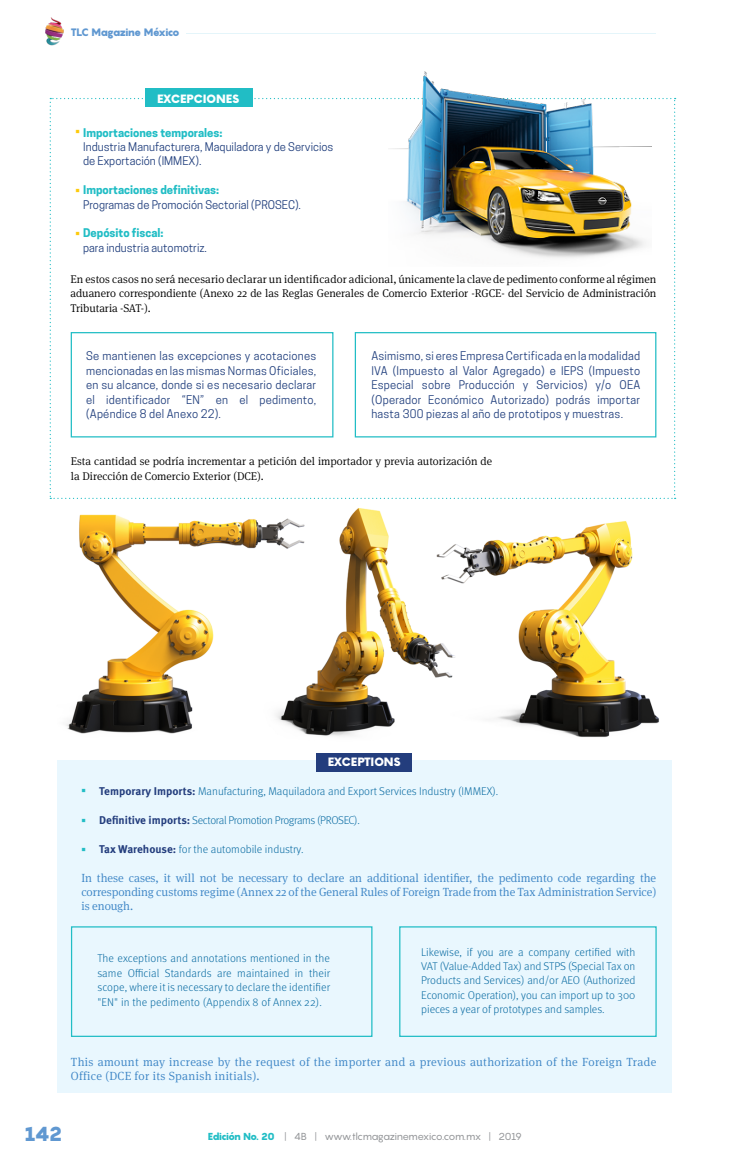
<style>
.page{position:relative;width:745px;height:1170px;background:#fff}
.page>*{position:absolute;margin:0;border:0;box-sizing:border-box;transform-origin:0 0}
.t1{font:900 20px "Pangram";color:#6098d1}
.t2{font:300 11.88px/14.4px "Meta Serif Pro";letter-spacing:.025em;color:#3b84c5;text-align:justify}
.t3{font:11.25px/14.4px "Cooper Hewitt";color:#213f7d;text-align:justify}
.t4{font:300 11.25px/14.4px "Meta Pro";color:#096ba2;text-align:justify}
.t5{font:300 11.25px/14.4px "Meta Serif Pro";color:#000;text-align:justify}
.t6{font:700 11.25px "Cooper Hewitt";color:#21bdc5}
.t7{font:300 11.25px "Meta Pro";letter-spacing:-.03em;color:#096ba2}
.t8{font:900 11.25px "Now";color:#fff}
.t9{font:900 10.62px "Pangram";letter-spacing:-.09em;color:#6098d1}
.t10{font:10px "Pangram";letter-spacing:-.06em;color:#939598}
.t11{font:700 10px "Cooper Hewitt";color:#21bdc5}
.t12{font:700 10px "Cooper Hewitt";color:#fdca0b}
.s1{font-weight:700;color:#233d7d}
.s2{font-weight:900;color:#21bdc5}
</style>
<div class="page">
<hr style="left:186px;top:33px;width:470px;height:1px;background:#e4f5fa">
<svg style="left:50px;top:98px;width:625px;height:401px"></svg>
<div style="left:146px;top:89px;width:107px;height:18px;background:#21bdc5"></div>
<div style="left:57px;top:760px;width:613px;height:333px;background:#e9f7fe"></div>
<img style="left:388px;top:71px;width:263px;height:195px">
<div style="left:71px;top:332px;width:262px;height:105px;border:1px solid #21bdc5"></div>
<div style="left:354px;top:332px;width:302px;height:105px;border:1px solid #21bdc5"></div>
<div style="left:71px;top:926px;width:301px;height:110px;border:1px solid #21bdc5"></div>
<div style="left:399px;top:926px;width:257px;height:110px;border:1px solid #21bdc5"></div>
<div style="left:316px;top:753px;width:95px;height:18px;background:#233d7d"></div>
<img style="left:66px;top:508px;width:593px;height:229px">
<img style="left:45px;top:17px;width:19px;height:29px">
<p class="t9" style="left:70px;top:25px;width:111px">TLC Magazine México</p>
<p class="t8" style="left:157px;top:90px;width:84px">EXCEPCIONES</p>
<p class="t6" style="left:83px;top:126px;width:141px">Importaciones temporales:</p>
<p class="t3" style="left:83px;top:140px;width:252px">Industria Manufacturera, Maquiladora y de Servicios de Exportación (IMMEX).</p>
<p class="t6" style="left:83px;top:183px;width:137px">Importaciones definitivas:</p>
<p class="t3" style="left:83px;top:197px;width:219px">Programas de Promoción Sectorial (PROSEC).</p>
<p class="t6" style="left:83px;top:226px;width:82px">Depósito fiscal:</p>
<p class="t3" style="left:83px;top:240px;width:125px">para industria automotriz.</p>
<p class="t12" style="left:75px;top:126px;width:6px">•</p>
<p class="t12" style="left:75px;top:184px;width:6px">•</p>
<p class="t12" style="left:75px;top:227px;width:6px">•</p>
<p class="t5" style="left:70px;top:271px;width:587px">En estos casos no será necesario declarar un identificador adicional, únicamente la clave de pedimento conforme al régimen aduanero correspondiente (Anexo 22 de las Reglas Generales de Comercio Exterior -RGCE- del Servicio de Administración Tributaria -SAT-).</p>
<p class="t3" style="left:86px;top:349px;width:231px">Se mantienen las excepciones y acotaciones mencionadas en las mismas Normas Oficiales, en su alcance, donde si es necesario declarar el identificador “EN” en el pedimento, (Apéndice 8 del Anexo 22).</p>
<p class="t5" style="left:71px;top:453px;width:422px">Esta cantidad se podría incrementar a petición del importador y previa autorización de la Dirección de Comercio Exterior (DCE).</p>
<p class="t3" style="left:371px;top:349px;width:270px">Asimismo, si eres Empresa Certificada en la modalidad IVA (Impuesto al Valor Agregado) e IEPS (Impuesto Especial sobre Producción y Servicios) y/o OEA (Operador Económico Autorizado) podrás importar hasta 300 piezas al año de prototipos y muestras.</p>
<p class="t8" style="left:327px;top:753px;width:74px">EXCEPTIONS</p>
<p class="t4" style="left:99px;top:783px;width:400px"><span class="s1">Temporary Imports:</span> Manufacturing, Maquiladora and Export Services Industry (IMMEX).</p>
<p class="t7" style="left:99px;top:811px;width:262px"><span class="s1">Definitive imports:</span> Sectoral Promotion Programs (PROSEC).</p>
<p class="t4" style="left:99px;top:841px;width:206px"><span class="s1">Tax Warehouse:</span> for the automobile industry.</p>
<p class="t2" style="left:81px;top:869px;width:576px">In these cases, it will not be necessary to declare an additional identifier, the pedimento code regarding the corresponding customs regime (Annex 22 of the General Rules of Foreign Trade from the Tax Administration Service) is enough.</p>
<p class="t11" style="left:81px;top:784px;width:6px">•</p>
<p class="t11" style="left:81px;top:814px;width:6px">•</p>
<p class="t11" style="left:81px;top:843px;width:6px">•</p>
<p class="t4" style="left:97px;top:950px;width:234px">The exceptions and annotations mentioned in the same Official Standards are maintained in their scope, where it is necessary to declare the identifier "EN" in the pedimento (Appendix 8 of Annex 22).</p>
<p class="t4" style="left:421px;top:943px;width:216px">Likewise, if you are a company certified with VAT (Value-Added Tax) and STPS (Special Tax on Products and Services) and/or AEO (Authorized Economic Operation), you can import up to 300 pieces a year of prototypes and samples.</p>
<p class="t2" style="left:71px;top:1054px;width:586px">This amount may increase by the request of the importer and a previous authorization of the Foreign Trade<br>Office (DCE for its Spanish initials).</p>
<h1 class="t1" style="left:24px;top:1119px;width:39px">142</h1>
<p class="t10" style="left:207px;top:1129px;width:316px"><span class="s2">Edición No. 20</span> | 4B | www.tlcmagazinemexico.com.mx | 2019</p>
</div>
